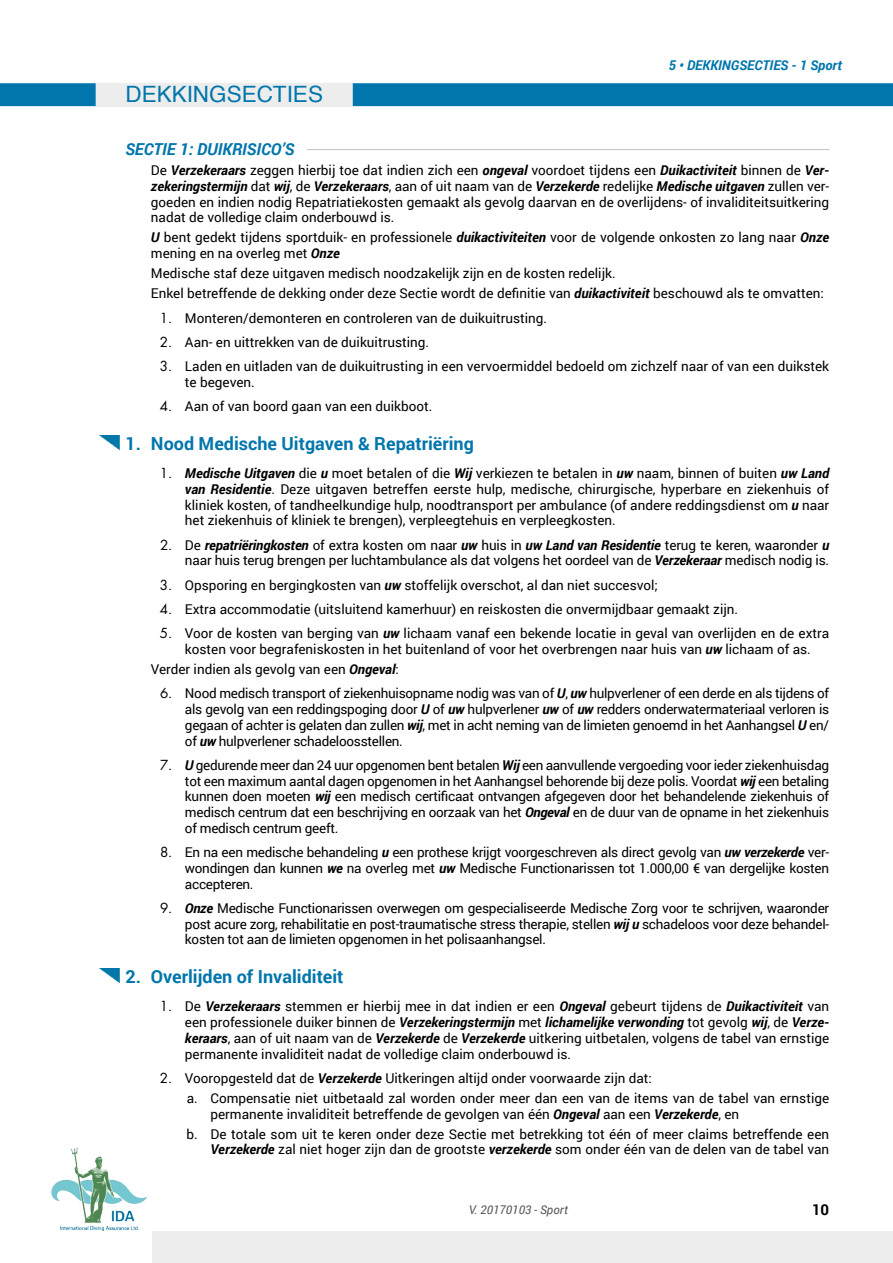
<style>
.page{position:relative;width:893px;height:1263px;background:#fff}
.page>*{position:absolute;margin:0;border:0;box-sizing:border-box;transform-origin:0 0}
.t1{font:22.5px "Helvetica";color:#0076ac}
.t2{font:700 18px "Roboto";color:#0076ac}
.t3{font:italic 700 16.5px "Roboto";color:#0076ac}
.t4{font:700 15px "Roboto";color:#000}
.t5{font:13.5px/15.8px "Roboto";color:#000;text-align:justify}
.t6{font:italic 700 13.5px "Roboto";color:#0076ac}
.t7{font:italic 12px "Roboto";color:#575756}
.s1{font-weight:700;font-style:italic}
.s2{font-family:"Futura Std"}
</style>
<div class="page">
<img style="left:51px;top:1148px;width:97px;height:82px">
<div style="left:152px;top:1231px;width:741px;height:32px;background:#ededed"></div>
<div style="left:0;top:83px;width:893px;height:23px;background:#0076ac"></div>
<div style="left:96px;top:83px;width:257px;height:24px;background:#ededed"></div>
<hr style="left:125px;top:149px;width:704px;height:1px;background:#c6c6c6">
<div style="left:125px;top:138px;width:182px;height:20px;background:#fff"></div>
<img style="left:100px;top:436px;width:19px;height:14px">
<img style="left:100px;top:969px;width:19px;height:14px">
<h1 class="t1" style="left:125px;top:77px;width:199px">DEKKINGSECTIES</h1>
<p class="t6" style="left:669px;top:56px;width:175px">5 • DEKKINGSECTIES - 1 Sport</p>
<p class="t3" style="left:125px;top:138px;width:170px">SECTIE 1: DUIKRISICO’S</p>
<p class="t5" style="left:151px;top:162px;width:680px">De <span class="s1">Verzekeraars</span> zeggen hierbij toe dat indien zich een <span class="s1">ongeval</span> voordoet tijdens een <span class="s1">Duikactiviteit</span> binnen de <span class="s1">Ver&shy;zekeringstermijn</span> dat <span class="s1">wij</span>, de <span class="s1">Verzekeraars</span>, aan of uit naam van de <span class="s1">Verzekerde</span> redelijke <span class="s1">Medische uitgaven</span> zullen ver&shy;goeden en indien nodig Repatriatiekosten gemaakt als gevolg daarvan en de overlijdens- of invaliditeitsuitkering nadat de volledige claim onderbouwd is.</p>
<p class="t5" style="left:151px;top:229px;width:680px"><span class="s1">U</span> bent gedekt tijdens sportduik- en professionele <span class="s1">duikactiviteiten</span> voor de volgende onkosten zo lang naar <span class="s1">Onze </span>mening en na overleg met <span class="s1">Onze</span></p>
<p class="t5" style="left:151px;top:263px;width:674px;line-height:20px">Medische staf deze uitgaven medisch noodzakelijk zijn en de kosten redelijk.<br>Enkel betreffende de dekking onder deze Sectie wordt de definitie van <span class="s1">duikactiviteit</span> beschouwd als te omvatten:</p>
<p class="t5" style="left:160px;top:309px;width:389px"><span class="s2">1.</span> Monteren/demonteren en controleren van de duikuitrusting.</p>
<p class="t5" style="left:160px;top:334px;width:271px"><span class="s2">2.</span> Aan- en uittrekken van de duikuitrusting.</p>
<p class="t5" style="left:185px;top:358px;width:646px;text-indent:-25px"><span class="s2">3.</span> Laden en uitladen van de duikuitrusting in een vervoermiddel bedoeld om zichzelf naar of van een duikstek te begeven.</p>
<p class="t5" style="left:160px;top:398px;width:274px"><span class="s2">4.</span> Aan of van boord gaan van een duikboot.</p>
<h2 class="t2" style="left:125px;top:430px;width:350px">1. Nood Medische Uitgaven &amp; Repatriëring</h2>
<p class="t5" style="left:185px;top:465px;width:646px;text-indent:-25px"><span class="s2">1.</span> <span class="s1">Medische Uitgaven</span> die <span class="s1">u</span> moet betalen of die <span class="s1">Wij</span> verkiezen te betalen in <span class="s1">uw</span> naam, binnen of buiten <span class="s1">uw Land van Residentie</span>. Deze uitgaven betreffen eerste hulp, medische, chirurgische, hyperbare en ziekenhuis of kliniek kosten, of tandheelkundige hulp, noodtransport per ambulance (of andere reddingsdienst om <span class="s1">u</span> naar het ziekenhuis of kliniek te brengen), verpleegtehuis en verpleegkosten.</p>
<p class="t5" style="left:160px;top:536px;width:671px;text-align:right"><span class="s2">2.</span> De <span class="s1">repatriëringkosten</span> of extra kosten om naar <span class="s1">uw</span> huis in <span class="s1">uw Land van Residentie</span> terug te keren, waaronder <span class="s1">u </span>naar huis terug brengen per luchtambulance als dat volgens het oordeel van de <span class="s1">Verzekeraar</span> medisch nodig is.</p>
<p class="t5" style="left:160px;top:576px;width:500px"><span class="s2">3.</span> Opsporing en bergingkosten van <span class="s1">uw</span> stoffelijk overschot, al dan niet succesvol;</p>
<p class="t5" style="left:160px;top:601px;width:580px"><span class="s2">4.</span> Extra accommodatie (uitsluitend kamerhuur) en reiskosten die onvermijdbaar gemaakt zijn.</p>
<p class="t5" style="left:160px;top:625px;width:671px;text-align:center"><span class="s2">5.</span> Voor de kosten van berging van <span class="s1">uw</span> lichaam vanaf een bekende locatie in geval van overlijden en de extra kosten voor begrafeniskosten in het buitenland of voor het overbrengen naar huis van <span class="s1">uw</span> lichaam of as.</p>
<p class="t5" style="left:151px;top:661px;width:249px">Verder indien als gevolg van een <span class="s1">Ongeval</span>:</p>
<p class="t5" style="left:185px;top:685px;width:646px;text-indent:-25px"><span class="s2">6.</span> Nood medisch transport of ziekenhuisopname nodig was van of <span class="s1">U</span>, <span class="s1">uw</span> hulpverlener of een derde en als tijdens of als gevolg van een reddingspoging door <span class="s1">U</span> of <span class="s1">uw</span> hulpverlener <span class="s1">uw</span> of <span class="s1">uw</span> redders onderwatermateriaal verloren is gegaan of achter is gelaten dan zullen <span class="s1">wij</span>, met in acht neming van de limieten genoemd in het Aanhangsel <span class="s1">U</span> en/ of <span class="s1">uw</span> hulpverlener schadeloosstellen.</p>
<p class="t5" style="left:185px;top:756px;width:646px;text-indent:-25px"><span class="s2">7.</span> <span class="s1">U</span> gedurende meer dan 24 uur opgenomen bent betalen <span class="s1">Wij</span> een aanvullende vergoeding voor ieder ziekenhuisdag tot een maximum aantal dagen opgenomen in het Aanhangsel behorende bij deze polis. Voordat <span class="s1">wij</span> een betaling kunnen doen moeten <span class="s1">wij</span> een medisch certificaat ontvangen afgegeven door het behandelende ziekenhuis of medisch centrum dat een beschrijving en oorzaak van het <span class="s1">Ongeval</span> en de duur van de opname in het ziekenhuis of medisch centrum geeft.</p>
<p class="t5" style="left:185px;top:844px;width:646px;text-indent:-25px"><span class="s2">8.</span> En na een medische behandeling <span class="s1">u</span> een prothese krijgt voorgeschreven als direct gevolg van <span class="s1">uw verzekerde</span> ver&shy;wondingen dan kunnen <span class="s1">we</span> na overleg met <span class="s1">uw</span> Medische Functionarissen tot 1.000,00 € van dergelijke kosten accepteren.</p>
<p class="t5" style="left:185px;top:900px;width:646px;text-indent:-25px"><span class="s2">9.</span> <span class="s1">Onze</span> Medische Functionarissen overwegen om gespecialiseerde Medische Zorg voor te schrijven, waaronder post acure zorg, rehabilitatie en post-traumatische stress therapie, stellen <span class="s1">wij u</span> schadeloos voor deze behandel&shy;kosten tot aan de limieten opgenomen in het polisaanhangsel.</p>
<h2 class="t2" style="left:125px;top:964px;width:220px">2. Overlijden of Invaliditeit</h2>
<p class="t5" style="left:185px;top:998px;width:646px;text-indent:-25px"><span class="s2">1.</span> De <span class="s1">Verzekeraars</span> stemmen er hierbij mee in dat indien er een <span class="s1">Ongeval</span> gebeurt tijdens de <span class="s1">Duikactiviteit</span> van een professionele duiker binnen de <span class="s1">Verzekeringstermijn</span> met <span class="s1">lichamelijke verwonding</span> tot gevolg <span class="s1">wij</span>, de <span class="s1">Verze&shy;keraars</span>, aan of uit naam van de <span class="s1">Verzekerde</span> de <span class="s1">Verzekerde</span> uitkering uitbetalen, volgens de tabel van ernstige permanente invaliditeit nadat de volledige claim onderbouwd is.</p>
<p class="t5" style="left:187px;top:1067px;width:644px;line-height:20px;text-indent:-27px"><span class="s2">2.</span> Vooropgesteld dat de <span class="s1">Verzekerde</span> Uitkeringen altijd onder voorwaarde zijn dat:<br>a. Compensatie niet uitbetaald zal worden onder meer dan een van de items van de tabel van ernstige</p>
<p class="t5" style="left:186px;top:1103px;width:644px;line-height:20px;text-indent:24px">permanente invaliditeit betreffende de gevolgen van één <span class="s1">Ongeval</span> aan een <span class="s1">Verzekerde</span>, en<br>b. De totale som uit te keren onder deze Sectie met betrekking tot één of meer claims betreffende een</p>
<p class="t5" style="left:210px;top:1141px;width:620px"><span class="s1">Verzekerde</span> zal niet hoger zijn dan de grootste <span class="s1">verzekerde</span> som onder één van de delen van de tabel van</p>
<p class="t7" style="left:469px;top:1201px;width:101px">V. 20170103 - Sport</p>
<p class="t4" style="left:812px;top:1199px;width:19px">10</p>
</div>
